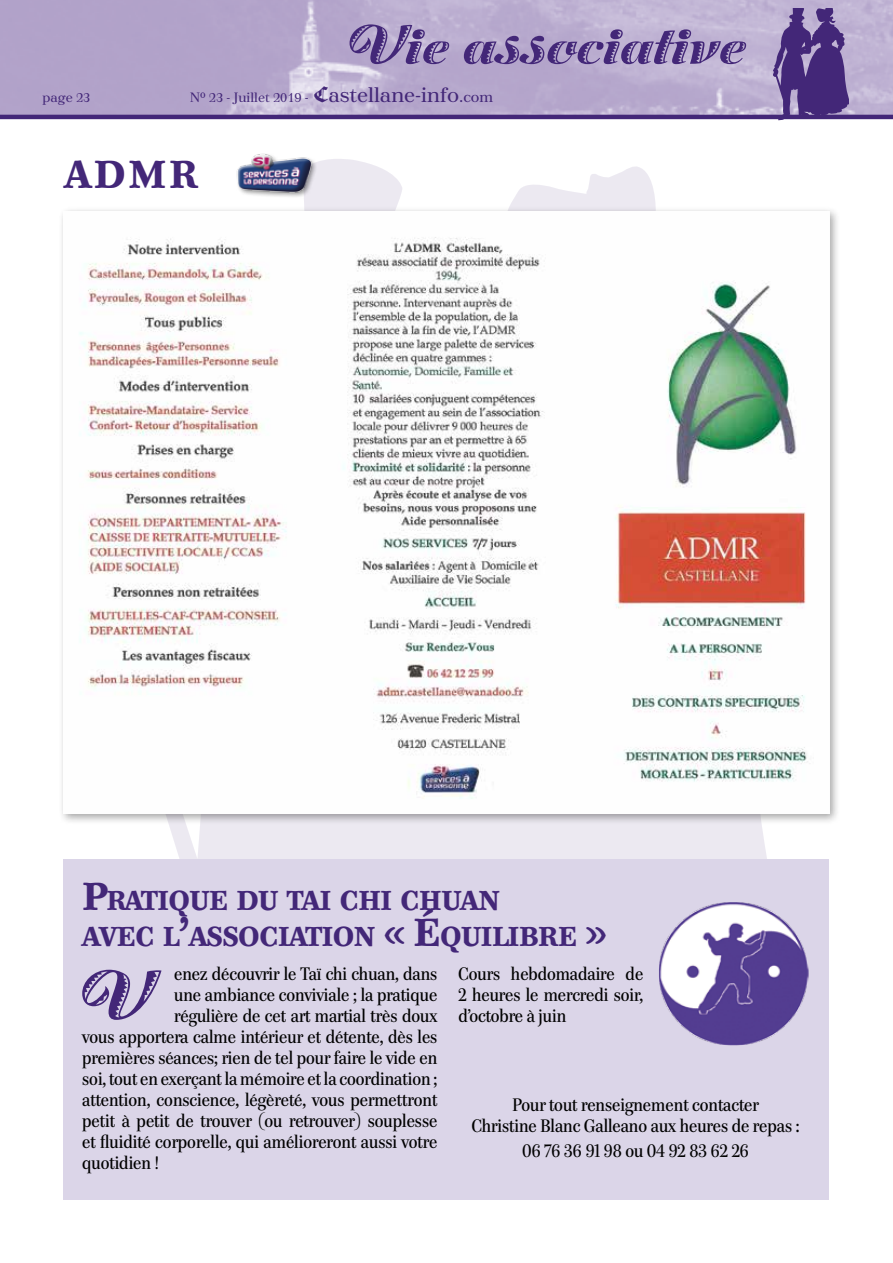
<style>
.page{position:relative;width:893px;height:1263px;background:#fff}
.page>*{position:absolute;margin:0;border:0;box-sizing:border-box;transform-origin:0 0}
.t1{font:73.95px "Zaragoza Plain";color:#432778}
.t2{font:58.5px "Zaragoza Plain";color:#432778}
.t3{font:700 39px "Paperback 6";color:#432778;scale:.9 1}
.t4{font:700 27.3px/36px "Paperback 6";letter-spacing:-.025em;color:#432778;scale:.9 1}
.t5{font:18px/21px "Paperback 48";color:#000;text-align:justify;scale:.9 1}
.t6{font:13.5px "Tusar";color:#432778}
.s1{font-family:"Historical English Textura";font-size:21px}
.s2{font-size:21px}
.s3{font-size:15px}
.s4{font-size:39px}
</style>
<div class="page">
<svg style="left:169px;top:159px;width:598px;height:700px;fill:#ece9f1"></svg>
<img style="left:0;top:0;width:893px;height:115px">
<hr style="left:0;top:115px;width:893px;height:4px;background:#432778">
<svg style="left:772px;top:8px;width:76px;height:112px;background:#6a5395"></svg>
<div style="left:64px;top:859px;width:765px;height:340px;background:#dbd5e8"></div>
<img style="left:227px;top:153px;width:93px;height:50px">
<div style="left:59px;top:206px;width:781px;height:619px;background:#000;opacity:.35"></div>
<img style="left:64px;top:211px;width:765px;height:602px">
<img style="left:659px;top:902px;width:150px;height:143px">
<h2 class="t2" style="left:344px;top:12px;width:402px">Vie associative</h2>
<p class="t6" style="left:43px;top:90px;width:49px">page 23</p>
<p class="t6" style="left:190px;top:90px;width:305px">N° 23 - Juillet 2019 - <span class="s1">C</span><span class="s2">astellane-info</span><span class="s3">.com</span></p>
<h3 class="t3" style="left:65px;top:148px;width:149px">ADMR</h3>
<h3 class="t4" style="left:82px;top:881px;width:585px"><span class="s4">P</span>RATIQUE DU TAI CHI CHUAN<br>AVEC L<span class="s4">’</span>ASSOCIATION <span class="s4">« É</span>QUILIBRE <span class="s4">»</span></h3>
<p class="t5" style="left:174px;top:964px;width:294px">enez découvrir le Taï chi chuan, dans</p>
<p class="t5" style="left:174px;top:985px;width:294px">une ambiance conviviale ; la pratique</p>
<p class="t5" style="left:174px;top:1006px;width:294px">régulière de cet art martial très doux</p>
<p class="t5" style="left:82px;top:1027px;width:396px">vous apportera calme intérieur et détente, dès les</p>
<p class="t5" style="left:82px;top:1048px;width:396px">premières séances; rien de tel pour faire le vide en</p>
<p class="t5" style="left:82px;top:1069px;width:396px">soi, tout en exerçant la mémoire et la coordination ;</p>
<p class="t5" style="left:82px;top:1090px;width:396px">attention, conscience, légèreté, vous permettront</p>
<p class="t5" style="left:82px;top:1111px;width:396px">petit à petit de trouver (ou retrouver) souplesse</p>
<p class="t5" style="left:82px;top:1132px;width:396px">et fluidité corporelle, qui amélioreront aussi votre</p>
<p class="t5" style="left:82px;top:1153px;width:86px">quotidien !</p>
<p class="t5" style="left:458px;top:964px;width:207px">Cours hebdomadaire de 2 heures le mercredi soir, d’octobre à juin</p>
<h1 class="t1" style="left:75px;top:954px;width:78px">V</h1>
<p class="t5" style="left:472px;top:1094px;width:366px;text-align:center">Pour tout renseignement contacter<br>Christine Blanc Galleano aux heures de repas :</p>
<p class="t5" style="left:522px;top:1140px;width:254px">06 76 36 91 98 ou 04 92 83 62 26</p>
</div>
